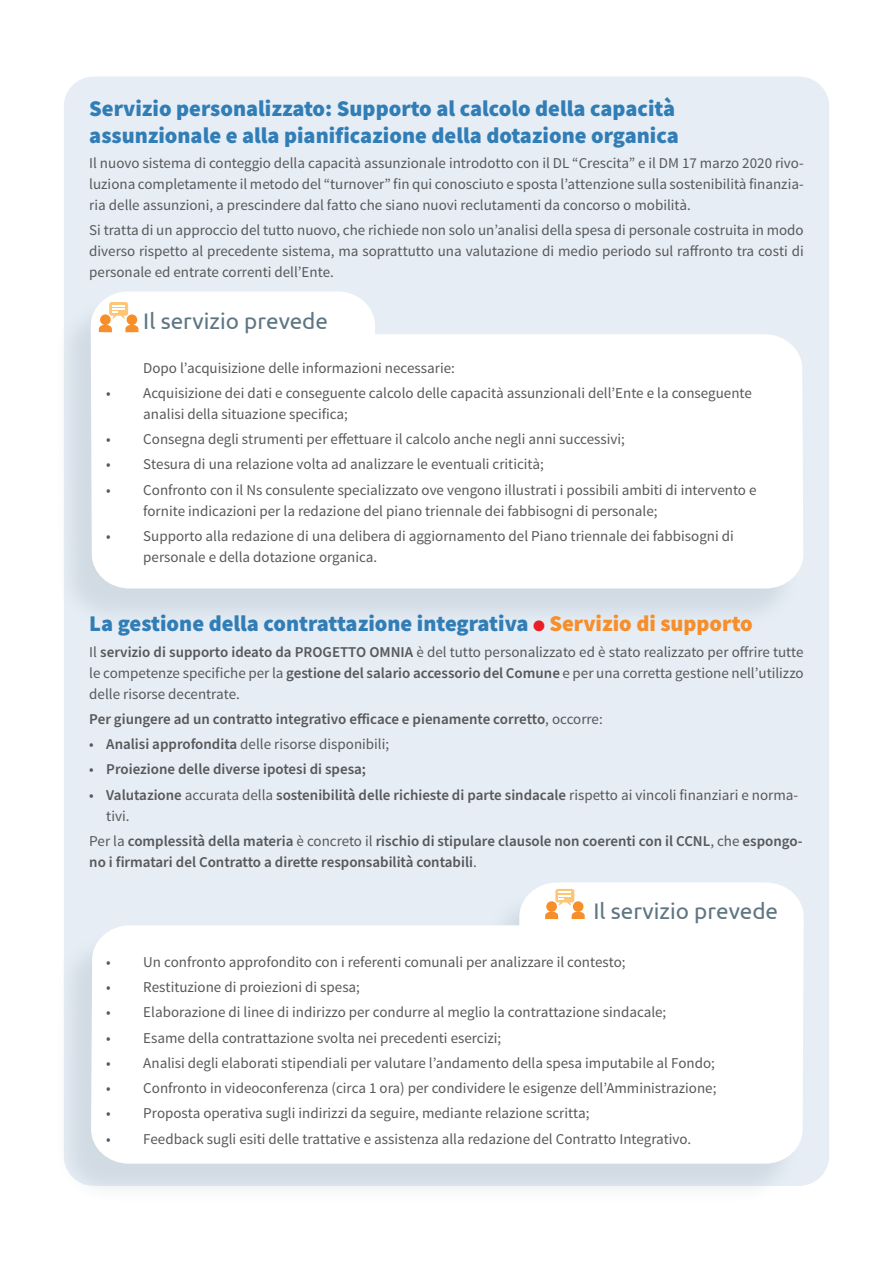
<style>
.page{position:relative;width:893px;height:1263px;background:#fff}
.page>*{position:absolute;margin:0;border:0;box-sizing:border-box;transform-origin:0 0}
.Nome_prodotto_-_2022{font:900 22.5px/27px "Source Sans Pro";color:#317db6}
.IL_SERVIZIO_PREVEDE{font:22.5px "Ubuntu";color:#5e7682}
.Il_servizio_prevede{font:15px/21px "Source Sans Pro";color:#57585a}
.testo_prodotto{font:15px/21px "Source Sans Pro";color:#57585a;text-align:justify}
.testo_prodotto-2{font:600 15px/21px "Source Sans Pro";color:#57585a}
.Il_servizio_prevede-2{font:600 15px/21px "Source Sans Pro";color:#57585a}
.s1{color:#e91e26}
.s2{color:#f68e2a}
.s3{font-weight:600}
.s4{font-weight:400}
</style>
<div class="page">
<div style="left:64px;top:77px;width:765px;height:1109px;background:#e6edf5;border-radius:30px"></div>
<div style="left:54px;top:298px;width:747px;height:331px;background:#5e7682;opacity:.15"></div>
<svg style="left:91px;top:291px;width:712px;height:297px;background:#fcfdfe"></svg>
<div style="left:100px;top:314px;width:11px;height:11px;background:#f68e2a;border-radius:50%"></div>
<svg style="left:99px;top:325px;width:13px;height:7px"></svg>
<div style="left:127px;top:314px;width:10px;height:11px;background:#f68e2a;border-radius:50%"></div>
<svg style="left:125px;top:325px;width:13px;height:7px"></svg>
<div style="left:109px;top:302px;width:19px;height:14px;background:#fdc574;border-radius:3px"></div>
<svg style="left:112px;top:305px;width:13px;height:14px"></svg>
<div style="left:54px;top:889px;width:747px;height:315px;background:#5e7682;opacity:.15"></div>
<svg style="left:91px;top:882px;width:713px;height:282px;background:#fcfdfd"></svg>
<svg style="left:555px;top:889px;width:19px;height:13px"></svg>
<svg style="left:545px;top:892px;width:40px;height:27px"></svg>
<p class="Nome_prodotto_-_2022" style="left:89px;top:94px;width:591px">Servizio personalizzato: Supporto al calcolo della capacità assunzionale e alla pianificazione della dotazione organica</p>
<p class="testo_prodotto" style="left:89px;top:153px;width:716px">Il nuovo sistema di conteggio della capacità assunzionale introdotto con il DL “Crescita” e il DM 17 marzo 2020 rivo&shy;luziona completamente il metodo del “turnover” fin qui conosciuto e sposta l’attenzione sulla sostenibilità finanzia&shy;ria delle assunzioni, a prescindere dal fatto che siano nuovi reclutamenti da concorso o mobilità.</p>
<p class="testo_prodotto" style="left:89px;top:220px;width:716px">Si tratta di un approccio del tutto nuovo, che richiede non solo un’analisi della spesa di personale costruita in modo diverso rispetto al precedente sistema, ma soprattutto una valutazione di medio periodo sul raffronto tra costi di personale ed entrate correnti dell’Ente.</p>
<p class="IL_SERVIZIO_PREVEDE" style="left:143px;top:308px;width:186px">Il servizio prevede</p>
<p class="Il_servizio_prevede" style="left:143px;top:357px;width:313px">Dopo l’acquisizione delle informazioni necessarie:</p>
<p class="Il_servizio_prevede" style="left:143px;top:383px;width:610px;text-indent:-37px">• Acquisizione dei dati e conseguente calcolo delle capacità assunzionali dell’Ente e la conseguente analisi della situazione specifica;</p>
<p class="Il_servizio_prevede" style="left:106px;top:429px;width:520px">• Consegna degli strumenti per effettuare il calcolo anche negli anni successivi;</p>
<p class="Il_servizio_prevede" style="left:106px;top:454px;width:439px">• Stesura di una relazione volta ad analizzare le eventuali criticità;</p>
<p class="Il_servizio_prevede" style="left:143px;top:479px;width:615px;text-indent:-37px">• Confronto con il Ns consulente specializzato ove vengono illustrati i possibili ambiti di intervento e fornite indicazioni per la redazione del piano triennale dei fabbisogni di personale;</p>
<p class="Il_servizio_prevede" style="left:143px;top:526px;width:592px;text-indent:-37px">• Supporto alla redazione di una delibera di aggiornamento del Piano triennale dei fabbisogni di personale e della dotazione organica.</p>
<p class="Nome_prodotto_-_2022" style="left:89px;top:610px;width:665px">La gestione della contrattazione integrativa <span class="s1">●</span> <span class="s2">Servizio di supporto</span></p>
<p class="testo_prodotto" style="left:89px;top:641px;width:716px">Il <span class="s3">servizio di supporto ideato da PROGETTO OMNIA</span> è del tutto personalizzato ed è stato realizzato per offrire tutte le competenze specifiche per la <span class="s3">gestione del salario accessorio del Comune</span> e per una corretta gestione nell’utilizzo delle risorse decentrate.</p>
<p class="testo_prodotto-2" style="left:89px;top:709px;width:515px">Per giungere ad un contratto integrativo efficace e pienamente corretto<span class="s4">, occorre:</span></p>
<p class="Il_servizio_prevede" style="left:89px;top:734px;width:301px">• <span class="s3">Analisi approfondita</span> delle risorse disponibili;</p>
<p class="Il_servizio_prevede-2" style="left:89px;top:759px;width:278px"><span class="s4">•</span> Proiezione delle diverse ipotesi di spesa;</p>
<p class="Il_servizio_prevede-2" style="left:106px;top:784px;width:693px;text-indent:-17px"><span class="s4">•</span> Valutazione <span class="s4">accurata della</span> sostenibilità delle richieste di parte sindacale <span class="s4">rispetto ai vincoli finanziari e norma&shy;tivi.</span></p>
<p class="testo_prodotto-2" style="left:89px;top:831px;width:715px"><span class="s4">Per la</span> complessità della materia <span class="s4">è concreto il</span> rischio di stipulare clausole non coerenti con il CCNL<span class="s4">, che</span> espongo&shy;no i firmatari del Contratto a dirette responsabilità contabili<span class="s4">.</span></p>
<p class="IL_SERVIZIO_PREVEDE" style="left:593px;top:897px;width:186px">Il servizio prevede</p>
<p class="Il_servizio_prevede" style="left:106px;top:951px;width:521px">• Un confronto approfondito con i referenti comunali per analizzare il contesto;</p>
<p class="Il_servizio_prevede" style="left:106px;top:977px;width:255px">• Restituzione di proiezioni di spesa;</p>
<p class="Il_servizio_prevede" style="left:106px;top:1002px;width:562px">• Elaborazione di linee di indirizzo per condurre al meglio la contrattazione sindacale;</p>
<p class="Il_servizio_prevede" style="left:106px;top:1027px;width:396px">• Esame della contrattazione svolta nei precedenti esercizi;</p>
<p class="Il_servizio_prevede" style="left:106px;top:1052px;width:610px">• Analisi degli elaborati stipendiali per valutare l’andamento della spesa imputabile al Fondo;</p>
<p class="Il_servizio_prevede" style="left:106px;top:1078px;width:612px">• Confronto in videoconferenza (circa 1 ora) per condividere le esigenze dell’Amministrazione;</p>
<p class="Il_servizio_prevede" style="left:106px;top:1103px;width:485px">• Proposta operativa sugli indirizzi da seguire, mediante relazione scritta;</p>
<p class="Il_servizio_prevede" style="left:106px;top:1128px;width:586px">• Feedback sugli esiti delle trattative e assistenza alla redazione del Contratto Integrativo.</p>
</div>
